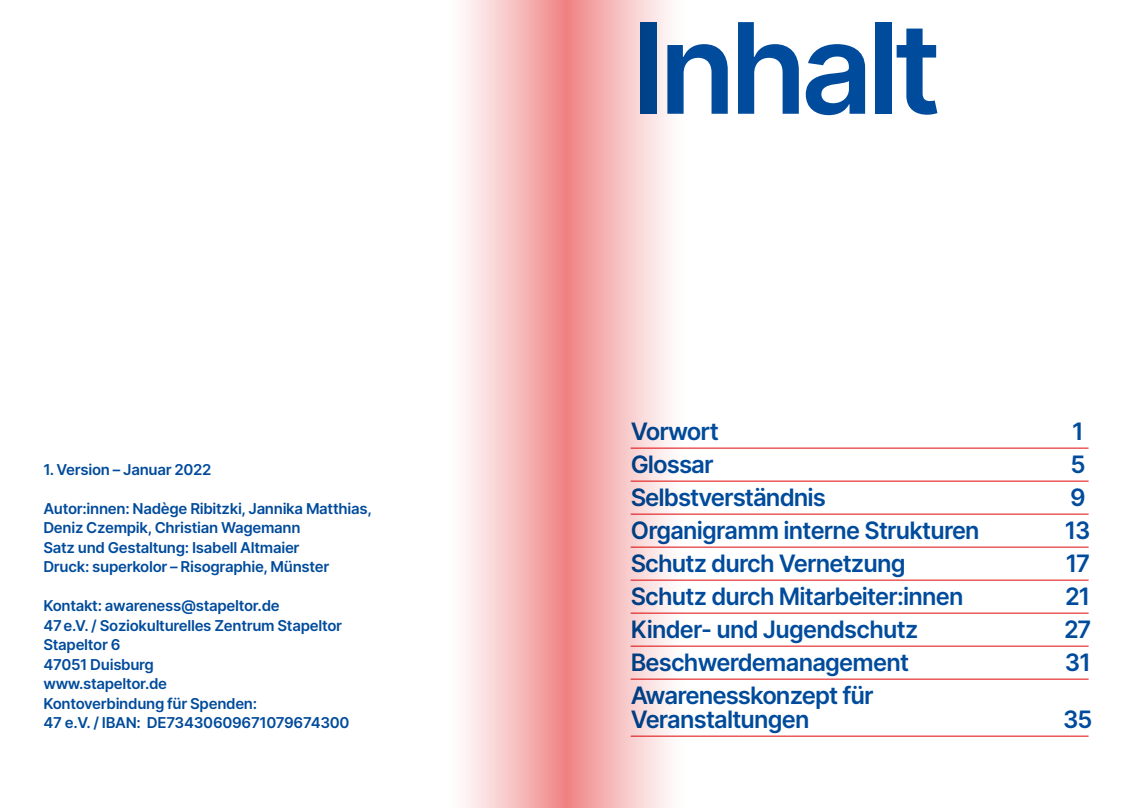
<style>
.page{position:relative;width:1132px;height:808px;background:#fff}
.page>*{position:absolute;margin:0;border:0;box-sizing:border-box;transform-origin:0 0}
.t1{font:600 126px "Inter";letter-spacing:-.05em;color:#004b9c}
.t2{font:600 24px/24px "Inter";letter-spacing:-.035em;color:#004b9c}
.t3{font:600 15px/19.5px "Inter";letter-spacing:-.02em;color:#004b9c}
</style>
<div class="page">
<hr style="left:630px;top:447px;width:458px;height:2px;background:#eb595b">
<hr style="left:630px;top:480px;width:458px;height:2px;background:#eb595b">
<hr style="left:630px;top:513px;width:458px;height:2px;background:#eb595b">
<hr style="left:630px;top:546px;width:458px;height:2px;background:#eb595b">
<hr style="left:630px;top:579px;width:458px;height:2px;background:#eb595b">
<hr style="left:630px;top:612px;width:458px;height:2px;background:#eb595b">
<hr style="left:630px;top:645px;width:458px;height:2px;background:#eb595b">
<hr style="left:630px;top:678px;width:458px;height:2px;background:#eb595b">
<hr style="left:630px;top:735px;width:458px;height:2px;background:#eb595b">
<svg style="left:566px;top:0;width:233px;height:808px"></svg>
<svg style="left:464px;top:0;width:102px;height:808px;background:#f6bfbf"></svg>
<p class="t3" style="left:43px;top:459px;width:169px">1. Version – Januar 2022</p>
<p class="t3" style="left:43px;top:498px;width:330px">Autor:innen: Nadège Ribitzki, Jannika Matthias, Deniz Czempik, Christian Wagemann<br>Satz und Gestaltung: Isabell Altmaier<br>Druck: superkolor – Risographie, Münster</p>
<p class="t3" style="left:43px;top:596px;width:307px">Kontakt: awareness@stapeltor.de<br>47 e.V. / Soziokulturelles Zentrum Stapeltor<br>Stapeltor 6<br>47051 Duisburg<br>www.stapeltor.de<br>Kontoverbindung für Spenden:<br>47 e.V. / IBAN: DE73430609671079674300</p>
<h1 class="t1" style="left:630px;top:-24px;width:312px">Inhalt</h1>
<h2 class="t2" style="left:630px;top:419px;width:90px">Vorwort</h2>
<h2 class="t2" style="left:1071px;top:419px;width:13px">1</h2>
<h2 class="t2" style="left:630px;top:452px;width:84px">Glossar</h2>
<h2 class="t2" style="left:1070px;top:452px;width:17px">5</h2>
<h2 class="t2" style="left:630px;top:485px;width:197px">Selbstverständnis</h2>
<h2 class="t2" style="left:1069px;top:485px;width:17px">9</h2>
<h2 class="t2" style="left:630px;top:518px;width:350px">Organigramm interne Strukturen</h2>
<h2 class="t2" style="left:1064px;top:518px;width:27px">13</h2>
<h2 class="t2" style="left:630px;top:551px;width:276px">Schutz durch Vernetzung</h2>
<h2 class="t2" style="left:1065px;top:551px;width:26px">17</h2>
<h2 class="t2" style="left:630px;top:584px;width:334px">Schutz durch Mitarbeiter:innen</h2>
<h2 class="t2" style="left:1064px;top:584px;width:27px">21</h2>
<h2 class="t2" style="left:630px;top:617px;width:289px">Kinder- und Jugendschutz</h2>
<h2 class="t2" style="left:1063px;top:617px;width:29px">27</h2>
<h2 class="t2" style="left:630px;top:650px;width:280px">Beschwerdemanagement</h2>
<h2 class="t2" style="left:1064px;top:650px;width:27px">31</h2>
<h2 class="t2" style="left:630px;top:683px;width:244px">Awarenesskonzept für<br>Veranstaltungen</h2>
<h2 class="t2" style="left:1062px;top:707px;width:31px">35</h2>
</div>
